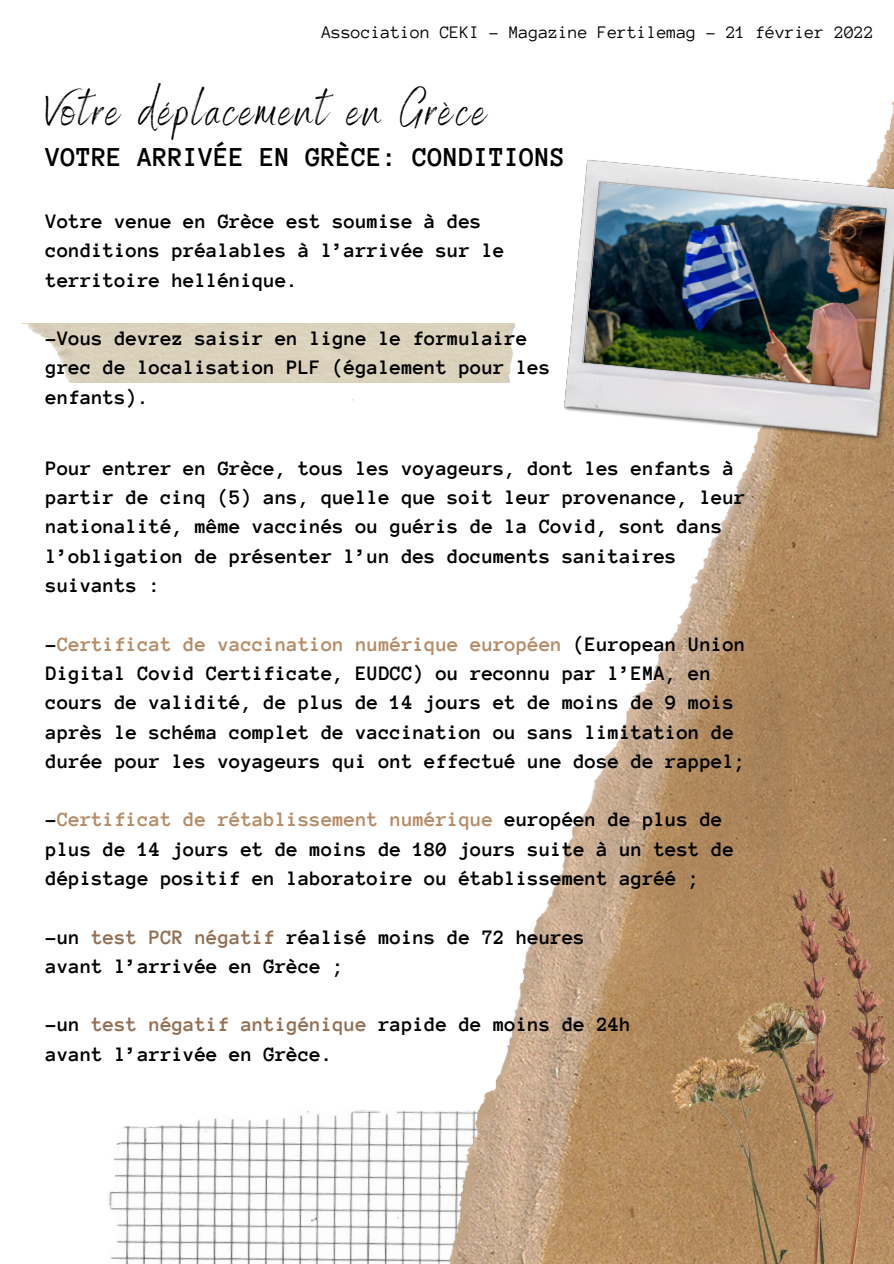
<style>
.page{position:relative;width:894px;height:1264px;background:#fff}
.page>*{position:absolute;margin:0;border:0;box-sizing:border-box;transform-origin:0 0}
.t1{font:48px "Benedict";letter-spacing:.06em;color:#000}
.t2{font:700 28.05px "Anonymous Pro";color:#000}
.t3{font:700 21px/29.2px "Anonymous Pro";color:#000}
.t4{font:700 21px "Anonymous Pro";color:#936f54}
.t5{font:18px "Anonymous Pro";color:#000}
.s1{color:#b58c66}
.s2{color:#936f54}
.s3{color:#000}
</style>
<div class="page">
<img style="left:109px;top:1111px;width:242px;height:152px">
<img style="left:351px;top:102px;width:542px;height:1161px">
<img style="left:563px;top:158px;width:330px;height:283px">
<img style="left:671px;top:1002px;width:120px;height:261px">
<img style="left:791px;top:866px;width:102px;height:397px">
<img style="left:25px;top:324px;width:491px;height:58px">
<p class="t5" style="left:321px;top:24px;width:553px">Association CEKI - Magazine Fertilemag - 21 février 2022</p>
<p class="t1" style="left:46px;top:79px;width:442px">Votre déplacement en Grèce</p>
<p class="t2" style="left:46px;top:143px;width:521px">VOTRE ARRIVÉE EN GRÈCE: CONDITIONS</p>
<p class="t3" style="left:46px;top:207px;width:460px">Votre venue en Grèce est soumise à des conditions préalables à l’arrivée sur le territoire hellénique.</p>
<p class="t3" style="left:46px;top:324px;width:506px">-Vous devrez saisir en ligne le formulaire grec de localisation PLF (également pour les enfants).</p>
<p class="t3" style="left:46px;top:453px;width:701px">Pour entrer en Grèce, tous les voyageurs, dont les enfants à partir de cinq (5) ans, quelle que soit leur provenance, leur nationalité, même vaccinés ou guéris de la Covid, sont dans l’obligation de présenter l’un des documents sanitaires suivants :</p>
<p class="t3" style="left:46px;top:629px;width:701px">-<span class="s1">Certificat de vaccination numérique européen</span> (European Union Digital Covid Certificate, EUDCC) ou reconnu par l’EMA, en cours de validité, de plus de 14 jours et de moins de 9 mois après le schéma complet de vaccination ou sans limitation de durée pour les voyageurs qui ont effectué une dose de rappel;</p>
<p class="t3" style="left:46px;top:805px;width:690px">-<span class="s1">Certificat de rétablissement numérique</span> européen de plus de plus de 14 jours et de moins de 180 jours suite à un test de dépistage positif en laboratoire ou établissement agréé ;</p>
<p class="t3" style="left:46px;top:922px;width:540px">-un <span class="s2">test PCR négatif</span> réalisé moins de 72 heures</p>
<p class="t3" style="left:46px;top:951px;width:300px">avant l’arrivée en Grèce ;</p>
<p class="t4" style="left:46px;top:1014px;width:586px"><span class="s3">-un</span> test négatif antigénique <span class="s3">rapide de moins de 24h</span></p>
<p class="t3" style="left:46px;top:1039px;width:288px">avant l’arrivée en Grèce.</p>
</div>
